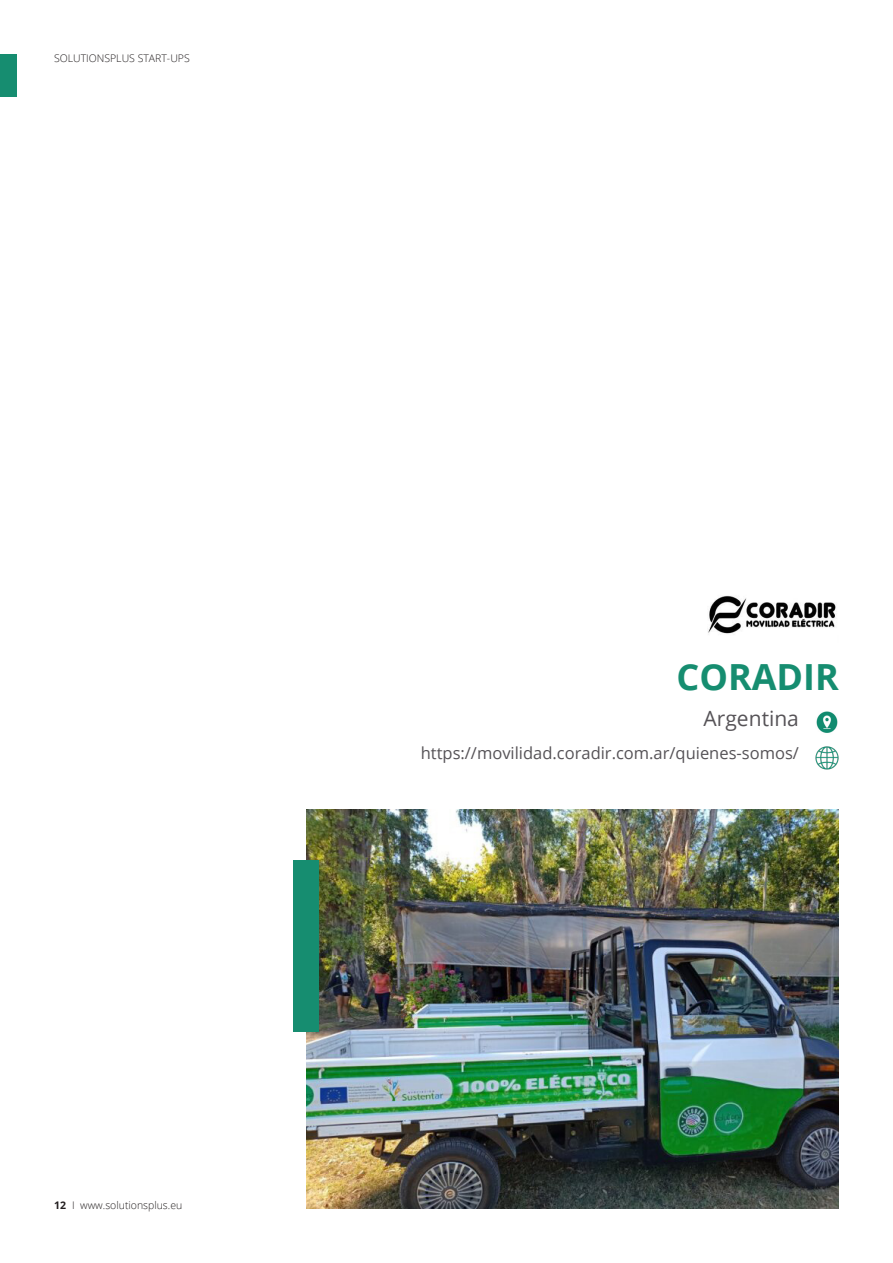
<style>
.page{position:relative;width:893px;height:1263px;background:#fff}
.page>*{position:absolute;margin:0;border:0;box-sizing:border-box;transform-origin:0 0}
.t1{font:700 36px "Open Sans";color:#168d70}
.t2{font:21px "Open Sans";color:#565357}
.t3{font:16.5px "Open Sans";color:#565357}
.t4{font:300 10.5px "Open Sans";color:#231f20}
.t5{font:700 10.5px "Open Sans";color:#231f20}
</style>
<div class="page">
<div style="left:0;top:54px;width:16px;height:43px;background:#168d70"></div>
<img style="left:708px;top:595px;width:128px;height:39px">
<img style="left:306px;top:810px;width:533px;height:399px">
<div style="left:293px;top:860px;width:26px;height:171px;background:#168d70"></div>
<img style="left:816px;top:711px;width:22px;height:22px">
<img style="left:815px;top:746px;width:24px;height:24px">
<p class="t4" style="left:54px;top:51px;width:137px">SOLUTIONSPLUS START-UPS</p>
<p class="t4" style="left:72px;top:1198px;width:112px">I www.solutionsplus.eu</p>
<p class="t5" style="left:54px;top:1198px;width:13px">12</p>
<p class="t1" style="left:676px;top:651px;width:164px">CORADIR</p>
<p class="t2" style="left:704px;top:704px;width:97px">Argentina</p>
<p class="t3" style="left:421px;top:741px;width:380px">https://movilidad.coradir.com.ar/quienes-somos/</p>
</div>
